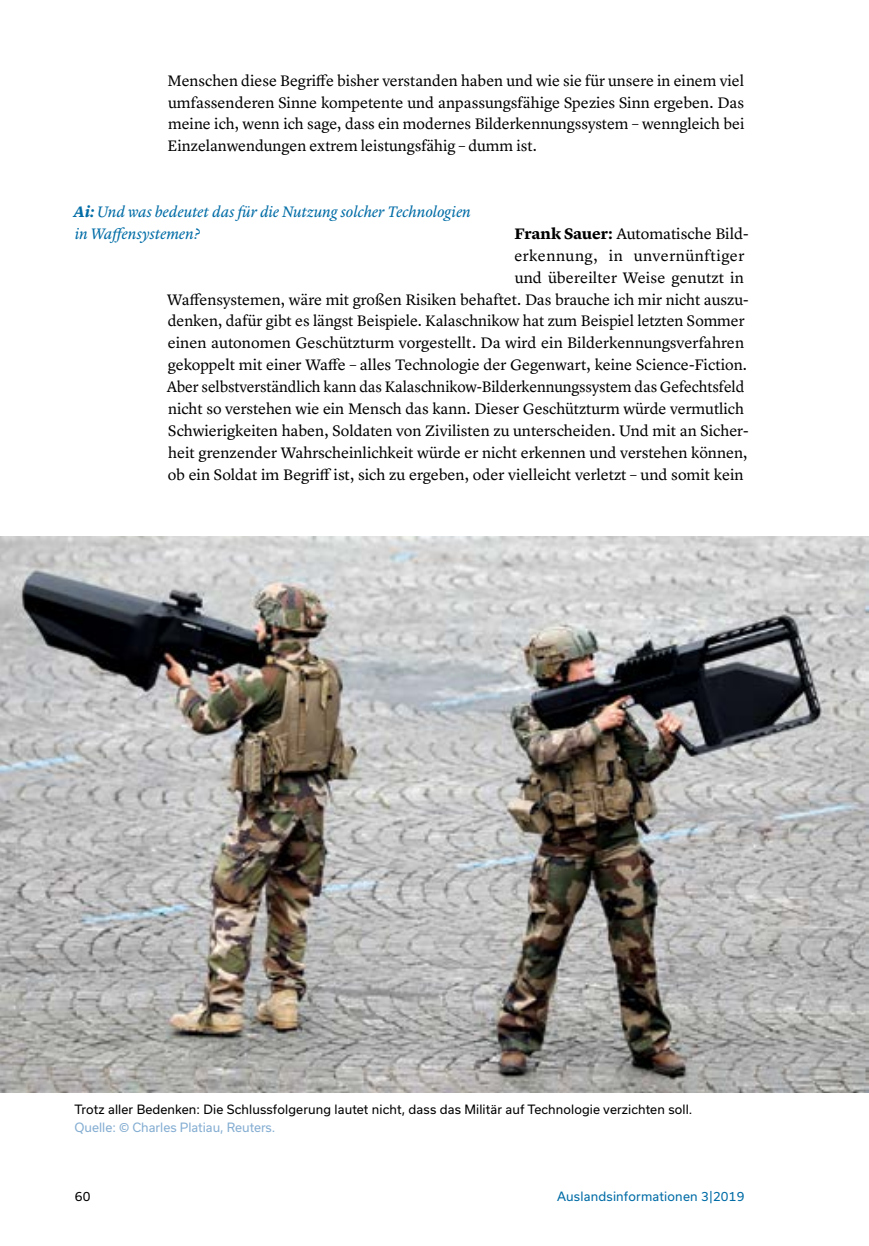
<style>
.page{position:relative;width:869px;height:1246px;background:#fff}
.page>*{position:absolute;margin:0;border:0;box-sizing:border-box;transform-origin:0 0}
.Paragraph{font:15.75px/21.9px "Lyon Text";letter-spacing:-.005em;color:#000;text-align:justify}
.Paragraph-2{font:italic 15.75px/21.9px "Lyon Text";letter-spacing:-.005em;color:#006ca6}
.Paragraph-3{font:15.75px "Lyon Text";letter-spacing:.03em;color:#000}
.t1{font:12.25px/17.5px "Usual";letter-spacing:.01em;color:#000}
.t2{font:12.25px "Usual";letter-spacing:.015em;color:#006ca6}
.s1{font-weight:700}
.s2{color:#85aed2}
</style>
<div class="page">
<img style="left:0;top:536px;width:868px;height:556px">
<p class="Paragraph" style="left:167px;top:68px;width:578px">Menschen diese Begriffe bisher verstanden haben und wie sie für unsere in einem viel umfassenderen Sinne kompetente und anpassungsfähige Spezies Sinn ergeben. Das meine ich, wenn ich sage, dass ein modernes Bilderkennungssystem – wenngleich bei Einzelanwendungen extrem leistungsfähig – dumm ist.</p>
<p class="Paragraph-2" style="left:73px;top:199px;width:399px"><span class="s1">Ai:</span> Und was bedeutet das für die Nutzung solcher Technologien in Waffensystemen?</p>
<p class="Paragraph" style="left:514px;top:221px;width:234px"><span class="s1">Frank Sauer:</span> Automatische Bild-</p>
<p class="Paragraph-3" style="left:514px;top:243px;width:231px">erkennung, in unvernünftiger</p>
<p class="Paragraph" style="left:514px;top:265px;width:231px">und übereilter Weise genutzt in</p>
<p class="Paragraph" style="left:167px;top:287px;width:582px">Waffensystemen, wäre mit großen Risiken behaftet. Das brauche ich mir nicht auszu-</p>
<p class="Paragraph" style="left:168px;top:309px;width:578px">denken, dafür gibt es längst Beispiele. Kalaschnikow hat zum Beispiel letzten Sommer</p>
<p class="Paragraph" style="left:168px;top:331px;width:577px">einen autonomen Geschützturm vorgestellt. Da wird ein Bilderkennungsverfahren</p>
<p class="Paragraph" style="left:168px;top:353px;width:580px">gekoppelt mit einer Waffe – alles Technologie der Gegenwart, keine Science-Fiction.</p>
<p class="Paragraph" style="left:167px;top:374px;width:579px">Aber selbstverständlich kann das Kalaschnikow-Bilderkennungssystem das Gefechtsfeld</p>
<p class="Paragraph" style="left:168px;top:396px;width:577px">nicht so verstehen wie ein Mensch das kann. Dieser Geschützturm würde vermutlich</p>
<p class="Paragraph" style="left:168px;top:418px;width:581px">Schwierigkeiten haben, Soldaten von Zivilisten zu unterscheiden. Und mit an Sicher-</p>
<p class="Paragraph" style="left:168px;top:440px;width:580px">heit grenzender Wahrscheinlichkeit würde er nicht erkennen und verstehen können,</p>
<p class="Paragraph" style="left:168px;top:462px;width:577px">ob ein Soldat im Begriff ist, sich zu ergeben, oder vielleicht verletzt – und somit kein</p>
<p class="t1" style="left:74px;top:1100px;width:619px">Trotz aller Bedenken: Die Schlussfolgerung lautet nicht, dass das Militär auf Technologie verzichten soll.<br><span class="s2">Quelle: © Charles Platiau, Reuters.</span></p>
<p class="t1" style="left:75px;top:1186px;width:17px">60</p>
<p class="t2" style="left:557px;top:1188px;width:189px">Auslandsinformationen 3|2019</p>
</div>
